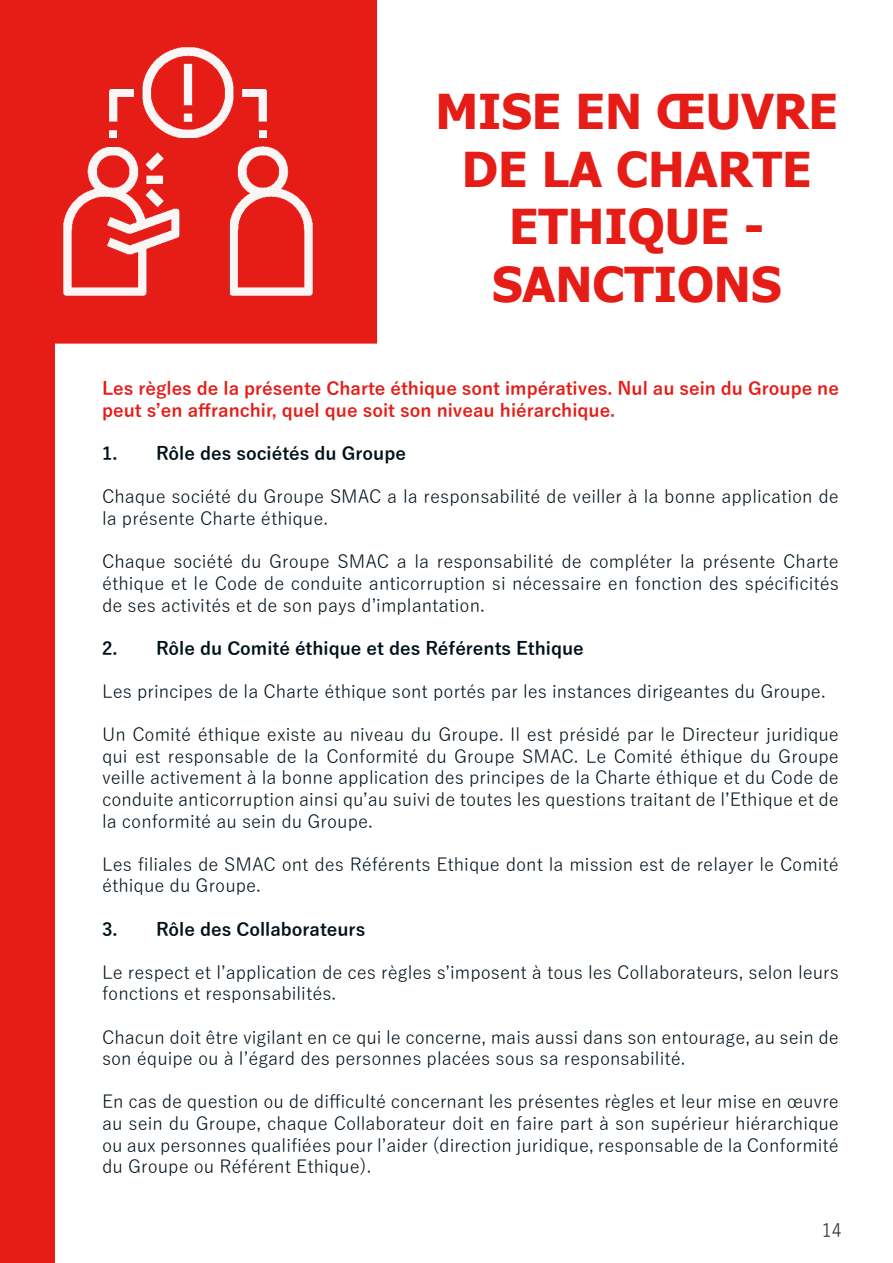
<style>
.page{position:relative;width:893px;height:1263px;background:#fff}
.page>*{position:absolute;margin:0;border:0;box-sizing:border-box;transform-origin:0 0}
.t1{font:700 48px/57.6px "Tahoma";color:#e61d17;text-align:center}
.t2{font:18px/21.6px "Yu Gothic";color:#00111a}
.t3{font:700 18px/21.6px "Yu Gothic";color:#e61d17}
.t4{font:700 18px "Yu Gothic";color:#00111a}
.t5{font:18px "Yu Gothic";color:#231f20}
</style>
<div class="page">
<div style="left:0;top:0;width:376px;height:343px;background:#e61d17"></div>
<div style="left:0;top:0;width:377px;height:344px;border:2px solid #e61d17"></div>
<div style="left:0;top:343px;width:54px;height:920px;background:#e61d17"></div>
<div style="left:0;top:342px;width:55px;height:921px;border:2px solid #e61d17"></div>
<img style="left:63px;top:47px;width:250px;height:249px">
<p class="t1" style="left:435px;top:85px;width:404px">MISE EN ŒUVRE<br>DE LA CHARTE<br>ETHIQUE -</p>
<p class="t1" style="left:492px;top:258px;width:291px">SANCTIONS</p>
<p class="t3" style="left:102px;top:378px;width:738px">Les règles de la présente Charte éthique sont impératives. Nul au sein du Groupe ne peut s’en affranchir, quel que soit son niveau hiérarchique.</p>
<p class="t4" style="left:102px;top:443px;width:305px">1. Rôle des sociétés du Groupe</p>
<p class="t2" style="left:102px;top:484px;width:738px">Chaque société du Groupe SMAC a la responsabilité de veiller à la bonne application de la présente Charte éthique.</p>
<p class="t2" style="left:102px;top:549px;width:738px;text-align:justify">Chaque société du Groupe SMAC a la responsabilité de compléter la présente Charte éthique et le Code de conduite anticorruption si nécessaire en fonction des spécificités de ses activités et de son pays d’implantation.</p>
<p class="t4" style="left:102px;top:638px;width:483px">2. Rôle du Comité éthique et des Référents Ethique</p>
<p class="t2" style="left:102px;top:678px;width:725px">Les principes de la Charte éthique sont portés par les instances dirigeantes du Groupe.</p>
<p class="t2" style="left:102px;top:721px;width:738px;text-align:justify">Un Comité éthique existe au niveau du Groupe. Il est présidé par le Directeur juridique qui est responsable de la Conformité du Groupe SMAC. Le Comité éthique du Groupe veille activement à la bonne application des principes de la Charte éthique et du Code de conduite anticorruption ainsi qu’au suivi de toutes les questions traitant de l’Ethique et de la conformité au sein du Groupe.</p>
<p class="t2" style="left:102px;top:851px;width:738px">Les filiales de SMAC ont des Référents Ethique dont la mission est de relayer le Comité éthique du Groupe.</p>
<p class="t4" style="left:102px;top:919px;width:265px">3. Rôle des Collaborateurs</p>
<p class="t2" style="left:102px;top:959px;width:738px">Le respect et l’application de ces règles s’imposent à tous les Collaborateurs, selon leurs fonctions et responsabilités.</p>
<p class="t2" style="left:102px;top:1024px;width:738px">Chacun doit être vigilant en ce qui le concerne, mais aussi dans son entourage, au sein de son équipe ou à l’égard des personnes placées sous sa responsabilité.</p>
<p class="t2" style="left:102px;top:1089px;width:738px;text-align:justify">En cas de question ou de difficulté concernant les présentes règles et leur mise en œuvre au sein du Groupe, chaque Collaborateur doit en faire part à son supérieur hiérarchique ou aux personnes qualifiées pour l’aider (direction juridique, responsable de la Conformité du Groupe ou Référent Ethique).</p>
<p class="t5" style="left:822px;top:1214px;width:22px">14</p>
</div>
